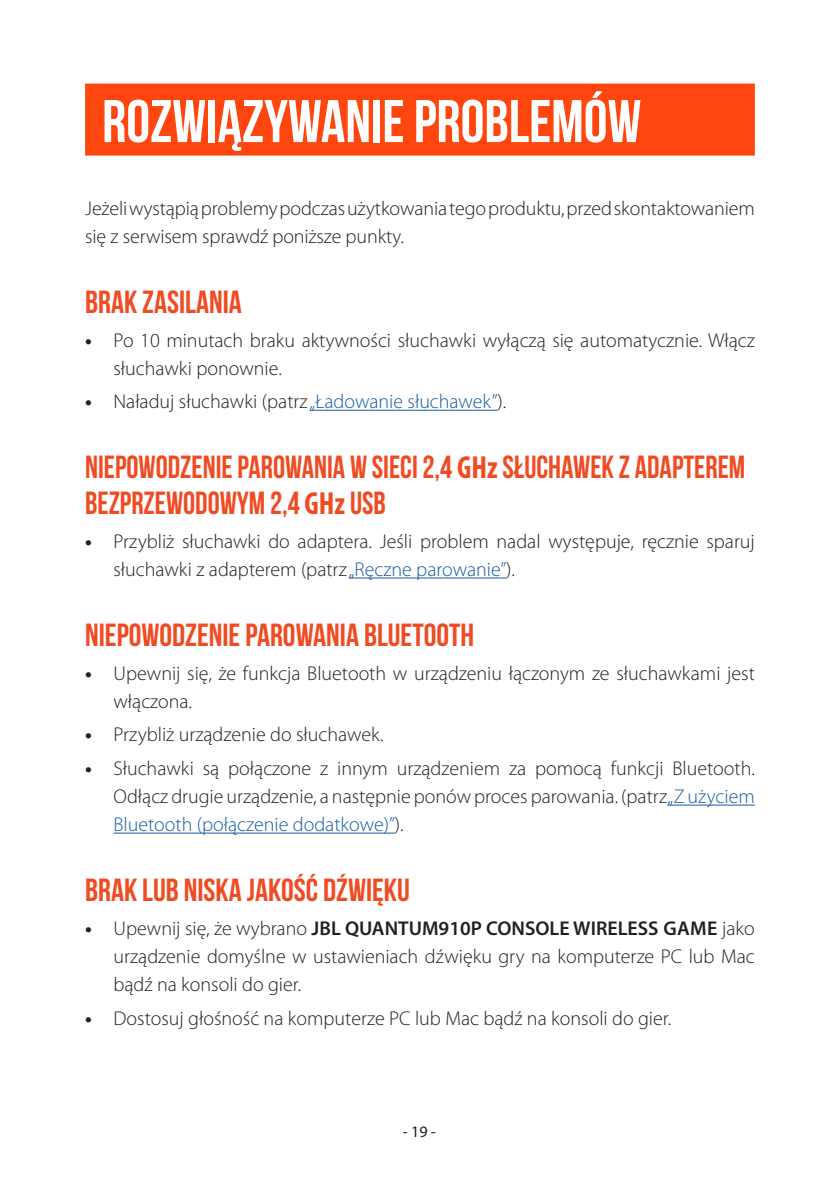
<style>
.page{position:relative;width:840px;height:1191px;background:#fff}
.page>*{position:absolute;margin:0;border:0;box-sizing:border-box;transform-origin:0 0}
.Title1{font:700 60px "Bebas Neue";color:#fff}
.Title3{font:700 32px/36px "Bebas Neue";color:#f04b23;scale:.95 1}
.Title3-2{font:700 32px "Bebas Neue";color:#f04b23}
.Body{font:300 20px/28px "Myriad Pro";color:#231f20}
.t1{font:16px "Myriad Pro";color:#231f20}
.s1{font-weight:700}
.s2{color:#175d9e}
.s3{font-family:"Myriad Pro";font-stretch:condensed}
.s4{font-weight:600}
</style>
<div class="page">
<div style="left:85px;top:84px;width:669px;height:72px;background:#ff460f"></div>
<hr style="left:309px;top:410px;width:188px;height:1px;background:#175d9e">
<hr style="left:348px;top:577px;width:158px;height:1px;background:#175d9e">
<hr style="left:667px;top:804px;width:87px;height:1px;background:#175d9e">
<hr style="left:113px;top:832px;width:282px;height:1px;background:#175d9e">
<p class="Title1" style="left:102px;top:88px;width:540px">ROZWIĄZYWANIE PROBLEMÓW</p>
<p class="Body" style="left:85px;top:194px;width:671px">Jeżeli wystąpią problemy podczas użytkowania tego produktu, przed skontaktowaniem się z serwisem sprawdź poniższe punkty.</p>
<p class="Title3-2" style="left:85px;top:284px;width:158px">BRAK ZASILANIA</p>
<p class="Body" style="left:113px;top:326px;width:642px;text-indent:-28px"><span class="s1">•</span> Po 10 minutach braku aktywności słuchawki wyłączą się automatycznie. Włącz słuchawki ponownie.</p>
<p class="Body" style="left:85px;top:388px;width:422px"><span class="s1">•</span> Naładuj słuchawki (patrz <span class="s2">„Ładowanie słuchawek”</span>).</p>
<p class="Title3" style="left:85px;top:449px;width:696px">NIEPOWODZENIE PAROWANIA W SIECI 2,4 <span class="s3">GHz</span> SŁUCHAWEK Z ADAPTEREM<br>BEZPRZEWODOWYM 2,4 <span class="s3">GHz</span> USB</p>
<p class="Body" style="left:113px;top:527px;width:642px;text-indent:-28px"><span class="s1">•</span> Przybliż słuchawki do adaptera. Jeśli problem nadal występuje, ręcznie sparuj słuchawki z adapterem (patrz <span class="s2">„Ręczne parowanie”</span>).</p>
<p class="Title3-2" style="left:85px;top:617px;width:390px">NIEPOWODZENIE PAROWANIA BLUETOOTH</p>
<p class="Body" style="left:113px;top:659px;width:642px;text-indent:-28px"><span class="s1">•</span> Upewnij się, że funkcja Bluetooth w urządzeniu łączonym ze słuchawkami jest włączona.</p>
<p class="Body" style="left:85px;top:721px;width:300px"><span class="s1">•</span> Przybliż urządzenie do słuchawek.</p>
<p class="Body" style="left:113px;top:754px;width:642px;text-align:justify;text-indent:-28px"><span class="s1">•</span> Słuchawki są połączone z innym urządzeniem za pomocą funkcji Bluetooth.<br>Odłącz drugie urządzenie, a następnie ponów proces parowania. (patrz <span class="s2">„Z użyciem Bluetooth (połączenie dodatkowe)”</span>).</p>
<p class="Title3-2" style="left:85px;top:872px;width:326px">BRAK LUB NISKA JAKOŚĆ DŹWIĘKU</p>
<p class="Body" style="left:113px;top:914px;width:642px;text-align:justify;text-indent:-28px"><span class="s1">•</span> Upewnij się, że wybrano <span class="s4">JBL QUANTUM910P CONSOLE WIRELESS GAME</span> jako urządzenie domyślne w ustawieniach dźwięku gry na komputerze PC lub Mac bądź na konsoli do gier.</p>
<p class="Body" style="left:85px;top:1004px;width:587px"><span class="s1">•</span> Dostosuj głośność na komputerze PC lub Mac bądź na konsoli do gier.</p>
<p class="t1" style="left:402px;top:1122px;width:35px">- 19 -</p>
</div>
